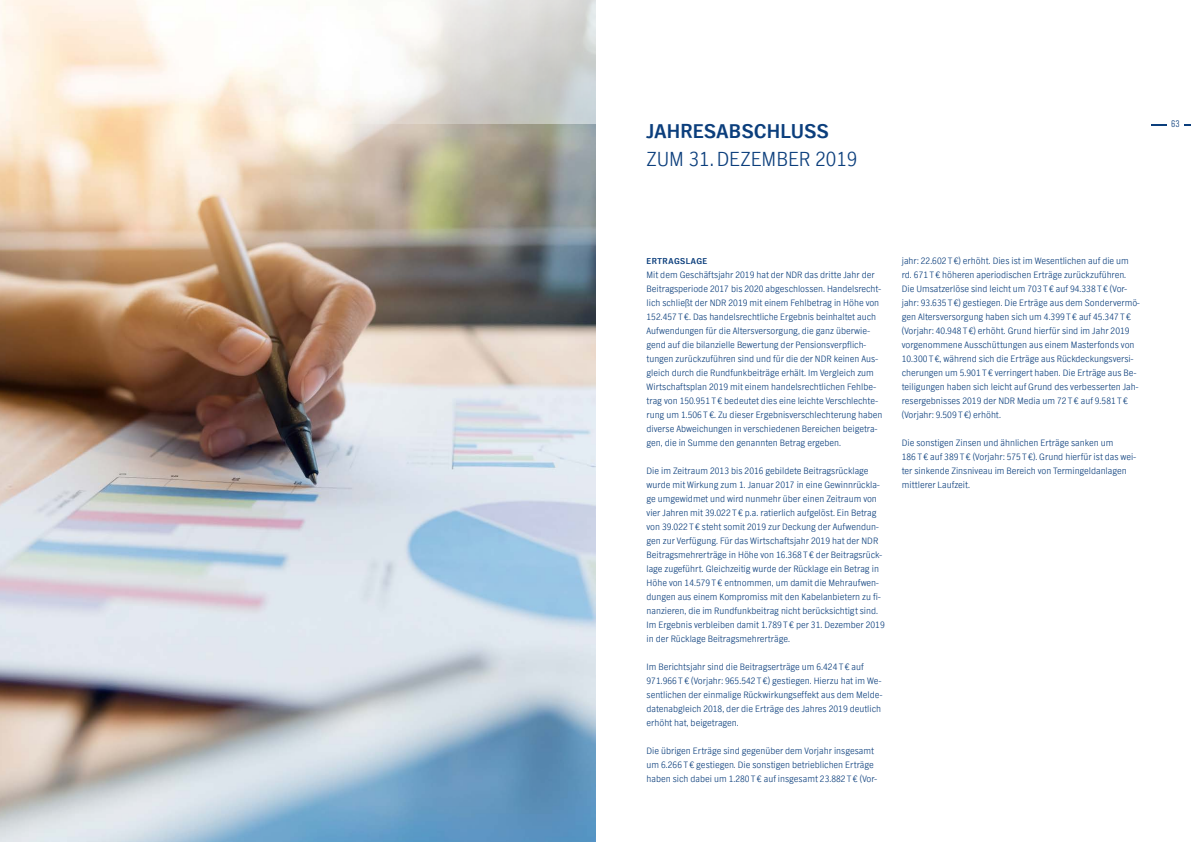
<style>
.page{position:relative;width:1191px;height:842px;background:#fff}
.page>*{position:absolute;margin:0;border:0;box-sizing:border-box;transform-origin:0 0}
.t1{font:300 21px "NDR Sans";color:#0b3e7c}
.t2{font:700 21px "NDR Sans";letter-spacing:.01em;color:#0b3e7c}
.t3{font:300 10px "NDR Sans Cond";color:#0b3e7c}
.t4{font:300 9.5px/14px "NDR Sans";color:#0b3e7c}
.t5{font:700 9px "NDR Sans";letter-spacing:.05em;color:#0b3e7c}
</style>
<div class="page">
<svg style="left:1151px;top:124px;width:16px;height:2px"></svg>
<svg style="left:1184px;top:124px;width:7px;height:2px"></svg>
<img style="left:0;top:0;width:595px;height:842px">
<svg style="left:130px;top:0;width:465px;height:124px"></svg>
<h1 class="t2" style="left:646px;top:117px;width:184px">JAHRESABSCHLUSS</h1>
<h1 class="t1" style="left:646px;top:146px;width:212px">ZUM 31.DEZEMBER 2019</h1>
<p class="t3" style="left:1171px;top:118px;width:10px">63</p>
<p class="t5" style="left:646px;top:255px;width:62px">ERTRAGSLAGE</p>
<p class="t4" style="left:646px;top:267px;width:237px">Mit dem Geschäftsjahr 2019 hat der NDR das dritte Jahr der Beitragsperiode 2017 bis 2020 abgeschlossen. Handelsrecht&shy;lich schließt der NDR 2019 mit einem Fehlbetrag in Höhe von 152.457 T €. Das handelsrechtliche Ergebnis beinhaltet auch Aufwendungen für die Altersversorgung, die ganz überwie&shy;gend auf die bilanzielle Bewertung der Pensionsverpflich&shy;tungen zurückzuführen sind und für die der NDR keinen Aus&shy;gleich durch die Rundfunkbeiträge erhält. Im Vergleich zum Wirtschaftsplan 2019 mit einem handelsrechtlichen Fehlbe&shy;trag von 150.951 T € bedeutet dies eine leichte Verschlechte&shy;rung um 1.506 T €. Zu dieser Ergebnisverschlechterung haben diverse Abweichungen in verschiedenen Bereichen beigetra&shy;gen, die in Summe den genannten Betrag ergeben.</p>
<p class="t4" style="left:646px;top:463px;width:240px">Die im Zeitraum 2013 bis 2016 gebildete Beitragsrücklage wurde mit Wirkung zum 1. Januar 2017 in eine Gewinnrückla&shy;ge umgewidmet und wird nunmehr über einen Zeitraum von vier Jahren mit 39.022 T € p.a. ratierlich aufgelöst. Ein Betrag von 39.022 T € steht somit 2019 zur Deckung der Aufwendun&shy;gen zur Verfügung. Für das Wirtschaftsjahr 2019 hat der NDR Beitragsmehrerträge in Höhe von 16.368 T € der Beitragsrück&shy;lage zugeführt. Gleichzeitig wurde der Rücklage ein Betrag in Höhe von 14.579 T € entnommen, um damit die Mehraufwen&shy;dungen aus einem Kompromiss mit den Kabelanbietern zu fi&shy;nanzieren, die im Rundfunkbeitrag nicht berücksichtigt sind.<br>Im Ergebnis verbleiben damit 1.789 T € per 31. Dezember 2019 in der Rücklage Beitragsmehrerträge.</p>
<p class="t4" style="left:646px;top:659px;width:237px">Im Berichtsjahr sind die Beitragserträge um 6.424 T € auf 971.966 T € (Vorjahr: 965.542 T €) gestiegen. Hierzu hat im We&shy;sentlichen der einmalige Rückwirkungseffekt aus dem Melde&shy;datenabgleich 2018, der die Erträge des Jahres 2019 deutlich erhöht hat, beigetragen.</p>
<p class="t4" style="left:646px;top:743px;width:232px">Die übrigen Erträge sind gegenüber dem Vorjahr insgesamt um 6.266 T € gestiegen. Die sonstigen betrieblichen Erträge haben sich dabei um 1.280 T € auf insgesamt 23.882 T € (Vor-</p>
<p class="t4" style="left:901px;top:254px;width:239px">jahr: 22.602 T €) erhöht. Dies ist im Wesentlichen auf die um rd. 671 T € höheren aperiodischen Erträge zurückzuführen.<br>Die Umsatzerlöse sind leicht um 703 T € auf 94.338 T € (Vor&shy;jahr: 93.635 T €) gestiegen. Die Erträge aus dem Sondervermö&shy;gen Altersversorgung haben sich um 4.399 T € auf 45.347 T € (Vorjahr: 40.948 T €) erhöht. Grund hierfür sind im Jahr 2019 vorgenommene Ausschüttungen aus einem Masterfonds von 10.300 T €, während sich die Erträge aus Rückdeckungsversi&shy;cherungen um 5.901 T € verringert haben. Die Erträge aus Be&shy;teiligungen haben sich leicht auf Grund des verbesserten Jah&shy;resergebnisses 2019 der NDR Media um 72 T € auf 9.581 T € (Vorjahr: 9.509 T €) erhöht.</p>
<p class="t4" style="left:901px;top:436px;width:235px">Die sonstigen Zinsen und ähnlichen Erträge sanken um<br>186 T € auf 389 T € (Vorjahr: 575 T €). Grund hierfür ist das wei&shy;ter sinkende Zinsniveau im Bereich von Termingeldanlagen mittlerer Laufzeit.</p>
</div>
